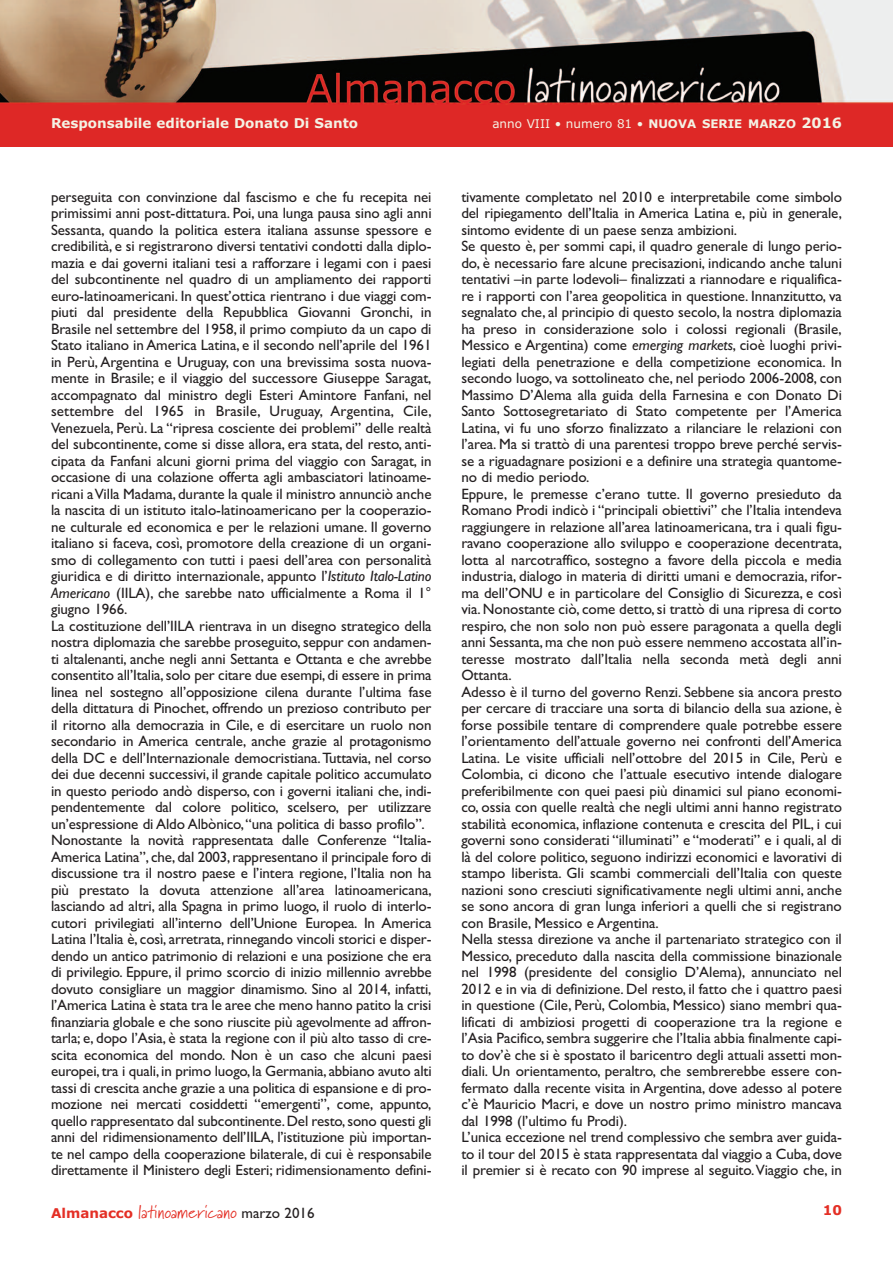
<style>
.page{position:relative;width:893px;height:1263px;background:#fff}
.page>*{position:absolute;margin:0;border:0;box-sizing:border-box;transform-origin:0 0}
.t1{font:18px "Marydale";letter-spacing:.01em;color:#e42f25}
.t2{font:15px/16.5px "Gill Sans";letter-spacing:-.005em;color:#231f20}
.t3{font:700 13.5px "Verdana";color:#f4f2e4}
.t4{font:700 13.5px "Verdana";color:#e42f25}
.t5{font:12px "Verdana";color:#f4f2e4}
.s1{font-weight:700;font-size:11.85px}
.s2{font-weight:700;font-size:14.25px}
.s3{font-style:italic}
.s4{font-family:"Verdana";font-weight:700;font-size:13.5px}
.s5{font-family:"Gill Sans";font-size:15px;color:#231f20}
</style>
<div class="page">
<img style="left:0;top:0;width:893px;height:105px">
<div style="left:0;top:105px;width:893px;height:42px;background:#de2826"></div>
<p class="t3" style="left:51px;top:115px;width:309px">Responsabile editoriale Donato Di Santo</p>
<p class="t5" style="left:492px;top:117px;width:351px">anno VIII • numero 81 • <span class="s1">NUOVA SERIE MARZO</span> <span class="s2">2016</span></p>
<p class="t2" style="left:51px;top:188px;width:382px">perseguita con convinzione dal fascismo e che fu recepita nei primissimi anni post-dittatura. Poi, una lunga pausa sino agli anni Sessanta, quando la politica estera italiana assunse spessore e credibilità, e si registrarono diversi tentativi condotti dalla diplo&shy;mazia e dai governi italiani tesi a rafforzare i legami con i paesi del subcontinente nel quadro di un ampliamento dei rapporti euro-latinoamericani. In quest’ottica rientrano i due viaggi com&shy;piuti dal presidente della Repubblica Giovanni Gronchi, in Brasile nel settembre del 1958, il primo compiuto da un capo di Stato italiano in America Latina, e il secondo nell’aprile del 1961 in Perù, Argentina e Uruguay, con una brevissima sosta nuova&shy;mente in Brasile; e il viaggio del successore Giuseppe Saragat, accompagnato dal ministro degli Esteri Amintore Fanfani, nel settembre del 1965 in Brasile, Uruguay, Argentina, Cile, Venezuela, Perù. La “ripresa cosciente dei problemi” delle realtà del subcontinente, come si disse allora, era stata, del resto, anti&shy;cipata da Fanfani alcuni giorni prima del viaggio con Saragat, in occasione di una colazione offerta agli ambasciatori latinoame&shy;ricani a Villa Madama,durante la quale il ministro annunciò anche la nascita di un istituto italo-latinoamericano per la cooperazio&shy;ne culturale ed economica e per le relazioni umane. Il governo italiano si faceva, così, promotore della creazione di un organi&shy;smo di collegamento con tutti i paesi dell’area con personalità giuridica e di diritto internazionale, appunto l’<span class="s3">Istituto Italo-Latino Americano</span> (IILA), che sarebbe nato ufficialmente a Roma il 1° giugno 1966.<br>La costituzione dell’IILA rientrava in un disegno strategico della nostra diplomazia che sarebbe proseguito, seppur con andamen&shy;ti altalenanti, anche negli anni Settanta e Ottanta e che avrebbe consentito all’Italia,solo per citare due esempi,di essere in prima linea nel sostegno all’opposizione cilena durante l’ultima fase della dittatura di Pinochet, offrendo un prezioso contributo per il ritorno alla democrazia in Cile, e di esercitare un ruolo non secondario in America centrale, anche grazie al protagonismo della DC e dell’Internazionale democristiana.Tuttavia, nel corso dei due decenni successivi, il grande capitale politico accumulato in questo periodo andò disperso, con i governi italiani che, indi&shy;pendentemente dal colore politico, scelsero, per utilizzare un’espressione di Aldo Albònico,“una politica di basso profilo”.<br>Nonostante la novità rappresentata dalle Conferenze “Italia-America Latina”,che,dal 2003,rappresentano il principale foro di discussione tra il nostro paese e l’intera regione, l’Italia non ha più prestato la dovuta attenzione all’area latinoamericana, lasciando ad altri, alla Spagna in primo luogo, il ruolo di interlo&shy;cutori privilegiati all’interno dell’Unione Europea. In America Latina l’Italia è, così, arretrata, rinnegando vincoli storici e disper&shy;dendo un antico patrimonio di relazioni e una posizione che era di privilegio. Eppure, il primo scorcio di inizio millennio avrebbe dovuto consigliare un maggior dinamismo. Sino al 2014, infatti, l’America Latina è stata tra le aree che meno hanno patito la crisi finanziaria globale e che sono riuscite più agevolmente ad affron&shy;tarla; e, dopo l’Asia, è stata la regione con il più alto tasso di cre&shy;scita economica del mondo. Non è un caso che alcuni paesi europei,tra i quali,in primo luogo,la Germania,abbiano avuto alti tassi di crescita anche grazie a una politica di espansione e di pro&shy;mozione nei mercati cosiddetti “emergenti”, come, appunto, quello rappresentato dal subcontinente.Del resto,sono questi gli anni del ridimensionamento dell’IILA, l’istituzione più importan&shy;te nel campo della cooperazione bilaterale, di cui è responsabile direttamente il Ministero degli Esteri; ridimensionamento defini-</p>
<p class="t2" style="left:461px;top:188px;width:382px">tivamente completato nel 2010 e interpretabile come simbolo del ripiegamento dell’Italia in America Latina e, più in generale, sintomo evidente di un paese senza ambizioni.<br>Se questo è, per sommi capi, il quadro generale di lungo perio&shy;do, è necessario fare alcune precisazioni, indicando anche taluni tentativi –in parte lodevoli– finalizzati a riannodare e riqualifica&shy;re i rapporti con l’area geopolitica in questione. Innanzitutto, va segnalato che, al principio di questo secolo, la nostra diplomazia ha preso in considerazione solo i colossi regionali (Brasile, Messico e Argentina) come <span class="s3">emerging markets</span>, cioè luoghi privi&shy;legiati della penetrazione e della competizione economica. In secondo luogo, va sottolineato che, nel periodo 2006-2008, con Massimo D’Alema alla guida della Farnesina e con Donato Di Santo Sottosegretariato di Stato competente per l’America Latina, vi fu uno sforzo finalizzato a rilanciare le relazioni con l’area. Ma si trattò di una parentesi troppo breve perché servis&shy;se a riguadagnare posizioni e a definire una strategia quantome&shy;no di medio periodo.<br>Eppure, le premesse c’erano tutte. Il governo presieduto da Romano Prodi indicò i “principali obiettivi” che l’Italia intendeva raggiungere in relazione all’area latinoamericana, tra i quali figu&shy;ravano cooperazione allo sviluppo e cooperazione decentrata, lotta al narcotraffico, sostegno a favore della piccola e media industria, dialogo in materia di diritti umani e democrazia, rifor&shy;ma dell’ONU e in particolare del Consiglio di Sicurezza, e così via.Nonostante ciò, come detto, si trattò di una ripresa di corto respiro, che non solo non può essere paragonata a quella degli anni Sessanta,ma che non può essere nemmeno accostata all’in&shy;teresse mostrato dall’Italia nella seconda metà degli anni Ottanta.<br>Adesso è il turno del governo Renzi. Sebbene sia ancora presto per cercare di tracciare una sorta di bilancio della sua azione, è forse possibile tentare di comprendere quale potrebbe essere l’orientamento dell’attuale governo nei confronti dell’America Latina. Le visite ufficiali nell’ottobre del 2015 in Cile, Perù e Colombia, ci dicono che l’attuale esecutivo intende dialogare preferibilmente con quei paesi più dinamici sul piano economi&shy;co, ossia con quelle realtà che negli ultimi anni hanno registrato stabilità economica, inflazione contenuta e crescita del PIL, i cui governi sono considerati “illuminati” e “moderati” e i quali, al di là del colore politico, seguono indirizzi economici e lavorativi di stampo liberista. Gli scambi commerciali dell’Italia con queste nazioni sono cresciuti significativamente negli ultimi anni, anche se sono ancora di gran lunga inferiori a quelli che si registrano con Brasile, Messico e Argentina.<br>Nella stessa direzione va anche il partenariato strategico con il Messico, preceduto dalla nascita della commissione binazionale nel 1998 (presidente del consiglio D’Alema), annunciato nel 2012 e in via di definizione. Del resto, il fatto che i quattro paesi in questione (Cile, Perù, Colombia, Messico) siano membri qua&shy;lificati di ambiziosi progetti di cooperazione tra la regione e l’Asia Pacifico,sembra suggerire che l’Italia abbia finalmente capi&shy;to dov’è che si è spostato il baricentro degli attuali assetti mon&shy;diali. Un orientamento, peraltro, che sembrerebbe essere con&shy;fermato dalla recente visita in Argentina, dove adesso al potere c’è Mauricio Macri, e dove un nostro primo ministro mancava dal 1998 (l’ultimo fu Prodi).<br>L’unica eccezione nel trend complessivo che sembra aver guida&shy;to il tour del 2015 è stata rappresentata dal viaggio a Cuba,dove il premier si è recato con 90 imprese al seguito.Viaggio che, in</p>
<p class="t1" style="left:51px;top:1201px;width:265px"><span class="s4">Almanacco</span> latinoamericano <span class="s5">marzo 2016</span></p>
<p class="t4" style="left:823px;top:1202px;width:21px">10</p>
</div>
